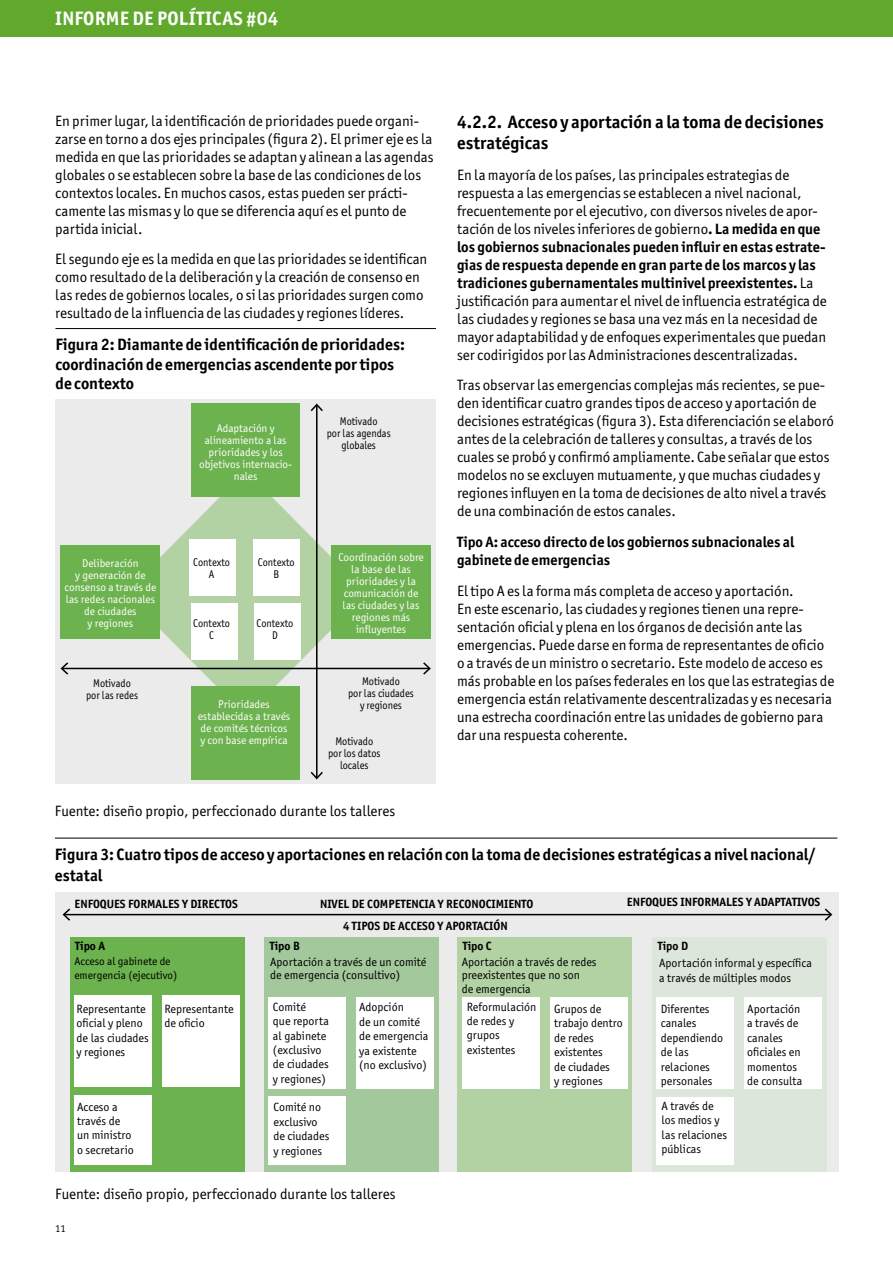
<style>
.page{position:relative;width:893px;height:1263px;background:#fff}
.page>*{position:absolute;margin:0;border:0;box-sizing:border-box;transform-origin:0 0}
.t1{font:700 19.5px "Officina Sans ITC Pro";letter-spacing:.01em;color:#fff}
.t2{font:700 18px/21px "Officina Sans ITC Pro";color:#000}
.t3{font:700 16.5px/19.5px "Officina Sans ITC Pro";color:#000}
.t4{font:15px/18px "Officina Sans ITC Pro";color:#000}
.t5{font:700 15px/18px "Officina Sans ITC Pro";color:#000}
.t6{font:12px/14.4px "Officina Sans ITC Pro";color:#000}
.t7{font:700 12px/21.8px "Officina Sans ITC Pro";color:#000;text-align:center}
.t8{font:11.25px/12px "Officina Sans ITC Pro";color:#fff;text-align:center}
.t9{font:11.25px/12px "Officina Sans ITC Pro";color:#000;text-align:center;scale:.92 1}
.t10{font:11.25px/13.5px "Officina Sans ITC Pro";color:#000}
.t11{font:10.5px "Officina Sans ITC Pro";color:#000}
.s1{font-weight:700}
</style>
<div class="page">
<div style="left:0;top:0;width:893px;height:36px;background:#60a92c"></div>
<hr style="left:55px;top:838px;width:782px;height:1px;background:#000">
<div style="left:55px;top:892px;width:783px;height:279px;background:#ebebec"></div>
<div style="left:70px;top:937px;width:174px;height:234px;background:#6cb24e"></div>
<hr style="left:64px;top:914px;width:767px;height:1px;background:#000">
<svg style="left:63px;top:908px;width:7px;height:13px"></svg>
<svg style="left:825px;top:908px;width:7px;height:13px"></svg>
<div style="left:74px;top:994px;width:78px;height:92px;background:#fff"></div>
<div style="left:162px;top:994px;width:77px;height:92px;background:#fff"></div>
<div style="left:264px;top:937px;width:174px;height:234px;background:#a3c89b"></div>
<div style="left:457px;top:937px;width:175px;height:234px;background:#b2d2a4"></div>
<div style="left:652px;top:937px;width:174px;height:234px;background:#dde6db"></div>
<div style="left:74px;top:1095px;width:78px;height:70px;background:#fff"></div>
<div style="left:269px;top:997px;width:77px;height:92px;background:#fff"></div>
<div style="left:356px;top:997px;width:78px;height:92px;background:#fff"></div>
<div style="left:269px;top:1097px;width:77px;height:68px;background:#fff"></div>
<div style="left:657px;top:1097px;width:77px;height:68px;background:#fff"></div>
<div style="left:462px;top:997px;width:77px;height:92px;background:#fff"></div>
<div style="left:550px;top:997px;width:77px;height:92px;background:#fff"></div>
<div style="left:657px;top:997px;width:77px;height:92px;background:#fff"></div>
<div style="left:744px;top:997px;width:78px;height:92px;background:#fff"></div>
<hr style="left:55px;top:328px;width:381px;height:1px;background:#000">
<div style="left:55px;top:400px;width:381px;height:384px;background:#ebebec"></div>
<svg style="left:124px;top:497px;width:243px;height:219px"></svg>
<div style="left:191px;top:404px;width:109px;height:93px;background:#6cb24e"></div>
<div style="left:331px;top:545px;width:100px;height:94px;background:#6cb24e"></div>
<div style="left:192px;top:686px;width:108px;height:93px;background:#6cb24e"></div>
<div style="left:61px;top:545px;width:99px;height:94px;background:#6cb24e"></div>
<div style="left:190px;top:539px;width:46px;height:56px;background:#fff"></div>
<div style="left:253px;top:539px;width:46px;height:56px;background:#fff"></div>
<div style="left:191px;top:603px;width:46px;height:57px;background:#fff"></div>
<div style="left:254px;top:603px;width:46px;height:57px;background:#fff"></div>
<hr style="left:316px;top:405px;width:2px;height:373px;background:#000">
<svg style="left:311px;top:404px;width:12px;height:7px"></svg>
<svg style="left:311px;top:772px;width:12px;height:7px"></svg>
<hr style="left:62px;top:668px;width:367px;height:1px;background:#000">
<svg style="left:423px;top:662px;width:8px;height:13px"></svg>
<svg style="left:61px;top:662px;width:7px;height:13px"></svg>
<h1 class="t1" style="left:55px;top:6px;width:224px">INFORME DE POLÍTICAS #04</h1>
<p class="t4" style="left:55px;top:112px;width:380px">En primer lugar, la identificación de prioridades puede organi&shy;zarse en torno a dos ejes principales (figura 2). El primer eje es la medida en que las prioridades se adaptan y alinean a las agendas globales o se establecen sobre la base de las condiciones de los contextos locales. En muchos casos, estas pueden ser prácti&shy;camente las mismas y lo que se diferencia aquí es el punto de partida inicial.</p>
<p class="t4" style="left:55px;top:250px;width:374px">El segundo eje es la medida en que las prioridades se identifican como resultado de la deliberación y la creación de consenso en las redes de gobiernos locales, o si las prioridades surgen como resultado de la influencia de las ciudades y regiones líderes.</p>
<p class="t3" style="left:55px;top:334px;width:351px">Figura 2: Diamante de identificación de prioridades: coordinación de emergencias ascendente por tipos de contexto</p>
<p class="t8" style="left:199px;top:422px;width:95px">Adaptación y alineamiento a las prioridades y los objetivos internacio&shy;nales</p>
<p class="t9" style="left:327px;top:415px;width:71px">Motivado<br>por las agendas globales</p>
<p class="t8" style="left:65px;top:557px;width:93px">Deliberación<br>y generación de consenso a través de las redes nacionales de ciudades<br>y regiones</p>
<p class="t9" style="left:193px;top:556px;width:41px">Contexto<br>A</p>
<p class="t9" style="left:258px;top:556px;width:41px">Contexto<br>B</p>
<p class="t9" style="left:193px;top:617px;width:41px">Contexto<br>C</p>
<p class="t9" style="left:257px;top:617px;width:41px">Contexto<br>D</p>
<p class="t8" style="left:338px;top:551px;width:87px">Coordinación sobre la base de las prioridades y la comunicación de las ciudades y las regiones más influyentes</p>
<p class="t9" style="left:86px;top:677px;width:58px">Motivado por las redes</p>
<p class="t9" style="left:348px;top:676px;width:73px">Motivado<br>por las ciudades y regiones</p>
<p class="t8" style="left:198px;top:698px;width:94px">Prioridades establecidas a través de comités técnicos y con base empírica</p>
<p class="t9" style="left:328px;top:735px;width:59px">Motivado por los datos locales</p>
<p class="t2" style="left:457px;top:111px;width:368px">4.2.2. Acceso y aportación a la toma de decisiones estratégicas</p>
<p class="t4" style="left:457px;top:165px;width:371px">En la mayoría de los países, las principales estrategias de respuesta a las emergencias se establecen a nivel nacional, frecuentemente por el ejecutivo, con diversos niveles de apor&shy;tación de los niveles inferiores de gobierno<span class="s1">. La medida en que los gobiernos subnacionales pueden influir en estas estrate&shy;gias de respuesta depende en gran parte de los marcos y las tradiciones gubernamentales multinivel preexistentes.</span> La justificación para aumentar el nivel de influencia estratégica de las ciudades y regiones se basa una vez más en la necesidad de mayor adaptabilidad y de enfoques experimentales que puedan ser codirigidos por las Administraciones descentralizadas.</p>
<p class="t4" style="left:457px;top:376px;width:378px">Tras observar las emergencias complejas más recientes, se pue&shy;den identificar cuatro grandes tipos de acceso y aportación de decisiones estratégicas (figura 3). Esta diferenciación se elaboró antes de la celebración de talleres y consultas, a través de los cuales se probó y confirmó ampliamente. Cabe señalar que estos modelos no se excluyen mutuamente, y que muchas ciudades y regiones influyen en la toma de decisiones de alto nivel a través de una combinación de estos canales.</p>
<p class="t5" style="left:457px;top:533px;width:339px">Tipo A: acceso directo de los gobiernos subnacionales al gabinete de emergencias</p>
<p class="t4" style="left:457px;top:582px;width:379px">El tipo A es la forma más completa de acceso y aportación.<br>En este escenario, las ciudades y regiones tienen una repre&shy;sentación oficial y plena en los órganos de decisión ante las emergencias. Puede darse en forma de representantes de oficio o a través de un ministro o secretario. Este modelo de acceso es más probable en los países federales en los que las estrategias de emergencia están relativamente descentralizadas y es necesaria una estrecha coordinación entre las unidades de gobierno para dar una respuesta coherente.</p>
<p class="t4" style="left:55px;top:802px;width:342px">Fuente: diseño propio, perfeccionado durante los talleres</p>
<p class="t3" style="left:55px;top:843px;width:762px;line-height:21px">Figura 3: Cuatro tipos de acceso y aportaciones en relación con la toma de decisiones estratégicas a nivel nacional/ estatal</p>
<p class="t7" style="left:75px;top:893px;width:165px">ENFOQUES FORMALES Y DIRECTOS</p>
<p class="t7" style="left:627px;top:891px;width:195px">ENFOQUES INFORMALES Y ADAPTATIVOS</p>
<p class="t7" style="left:270px;top:934px;width:32px">Tipo B</p>
<p class="t6" style="left:270px;top:955px;width:158px;line-height:13.5px">Aportación a través de un comité de emergencia (consultivo)</p>
<p class="t7" style="left:320px;top:893px;width:215px">NIVEL DE COMPETENCIA Y RECONOCIMIENTO<br>4 TIPOS DE ACCESO Y APORTACIÓN</p>
<p class="t7" style="left:75px;top:934px;width:31px">Tipo A</p>
<p class="t10" style="left:74px;top:954px;width:104px">Acceso al gabinete de emergencia (ejecutivo)</p>
<p class="t7" style="left:463px;top:934px;width:31px">Tipo C</p>
<p class="t6" style="left:462px;top:955px;width:136px;line-height:13.5px">Aportación a través de redes preexistentes que no son<br>de emergencia</p>
<p class="t7" style="left:658px;top:934px;width:32px">Tipo D</p>
<p class="t6" style="left:659px;top:956px;width:154px">Aportación informal y específica a través de múltiples modos</p>
<p class="t6" style="left:77px;top:1002px;width:74px">Representante oficial y pleno de las ciudades y regiones</p>
<p class="t6" style="left:164px;top:1002px;width:71px">Representante de oficio</p>
<p class="t6" style="left:77px;top:1099px;width:58px">Acceso a través de un ministro o secretario</p>
<p class="t6" style="left:273px;top:999px;width:57px">Comité<br>que reporta al gabinete (exclusivo de ciudades y regiones)</p>
<p class="t6" style="left:274px;top:1100px;width:57px">Comité no exclusivo de ciudades y regiones</p>
<p class="t6" style="left:359px;top:1000px;width:71px">Adopción<br>de un comité de emergencia ya existente (no exclusivo)</p>
<p class="t6" style="left:467px;top:999px;width:71px">Reformulación de redes y grupos existentes</p>
<p class="t6" style="left:554px;top:1002px;width:70px">Grupos de trabajo dentro de redes existentes<br>de ciudades<br>y regiones</p>
<p class="t6" style="left:661px;top:1002px;width:64px">Diferentes canales dependiendo de las relaciones personales</p>
<p class="t6" style="left:747px;top:1002px;width:57px">Aportación a través de canales oficiales en momentos de consulta</p>
<p class="t6" style="left:662px;top:1098px;width:67px">A través de los medios y las relaciones públicas</p>
<p class="t4" style="left:55px;top:1185px;width:342px">Fuente: diseño propio, perfeccionado durante los talleres</p>
<p class="t11" style="left:55px;top:1222px;width:12px">11</p>
</div>
